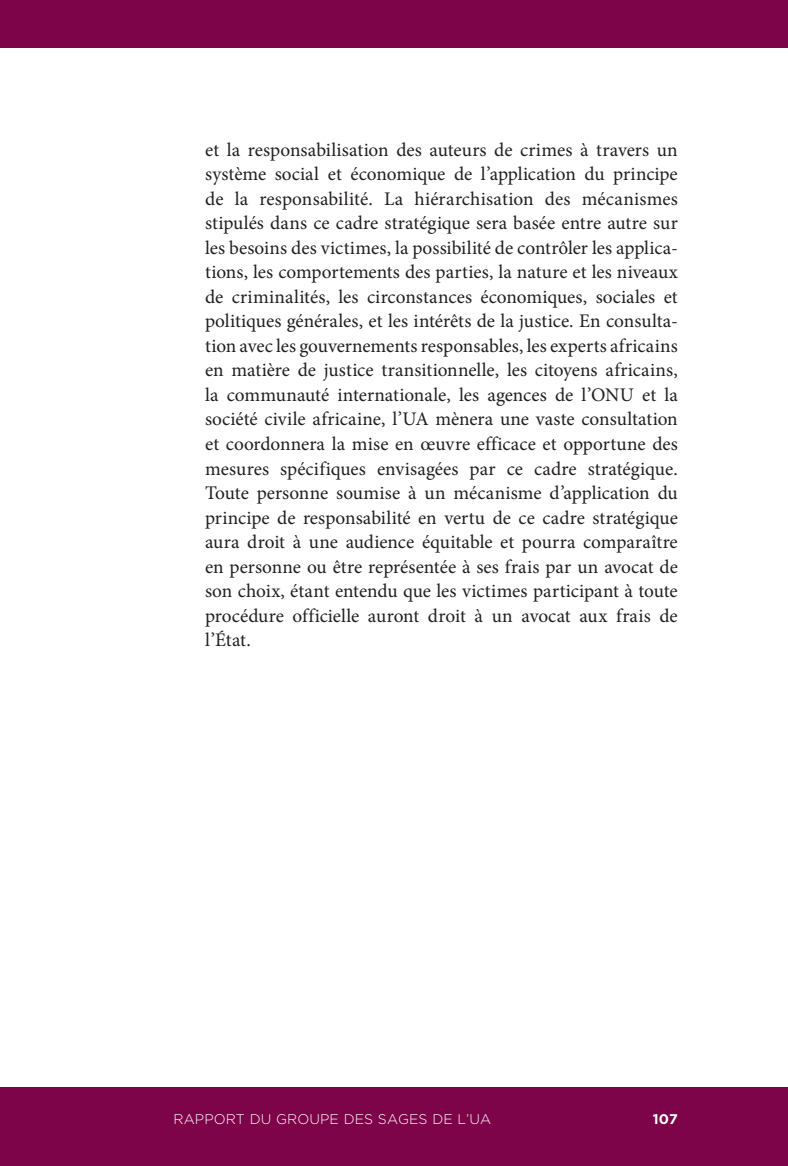
<style>
.page{position:relative;width:788px;height:1166px;background:#fff}
.page>*{position:absolute;margin:0;border:0;box-sizing:border-box;transform-origin:0 0}
.Footer__LEFT_page_nu{font:19.25px/24.5px "Minion Pro";color:#231f20;text-align:justify}
.Footer__RIGHT_page{font:300 14px "Gotham";letter-spacing:.005em;color:#fff}
.Footer__RIGHT_page_n{font:700 14px "Gotham";letter-spacing:.005em;color:#fff}
</style>
<div class="page">
<div style="left:0;top:0;width:788px;height:47px;background:#7d0449"></div>
<div style="left:0;top:1087px;width:788px;height:79px;background:#7d0449"></div>
<p class="Footer__LEFT_page_nu" style="left:205px;top:137px;width:474px">et la responsabilisation des auteurs de crimes à travers un système social et économique de l’application du principe de la responsabilité. La hiérarchisation des mécanismes stipulés dans ce cadre stratégique sera basée entre autre sur les besoins des victimes, la possibilité de contrôler les applica&shy;tions, les comportements des parties, la nature et les niveaux de criminalités, les circonstances économiques, sociales et politiques générales, et les intérêts de la justice. En consulta&shy;tion avec les gouvernements responsables, les experts africains en matière de justice transitionnelle, les citoyens africains, la communauté internationale, les agences de l’ONU et la société civile africaine, l’UA mènera une vaste consultation et coordonnera la mise en œuvre efficace et opportune des mesures spécifiques envisagées par ce cadre stratégique.<br>Toute personne soumise à un mécanisme d’application du principe de responsabilité en vertu de ce cadre stratégique aura droit à une audience équitable et pourra comparaître en personne ou être représentée à ses frais par un avocat de son choix, étant entendu que les victimes participant à toute procédure officielle auront droit à un avocat aux frais de l’État.</p>
<p class="Footer__RIGHT_page_n" style="left:656px;top:1110px;width:23px">119</p>
<p class="Footer__RIGHT_page" style="left:173px;top:1111px;width:319px">RAPPORT DU GROUPE DES SAGES DE L’UA</p>
<p class="Footer__RIGHT_page_n" style="left:652px;top:1110px;width:27px">107</p>
</div>
